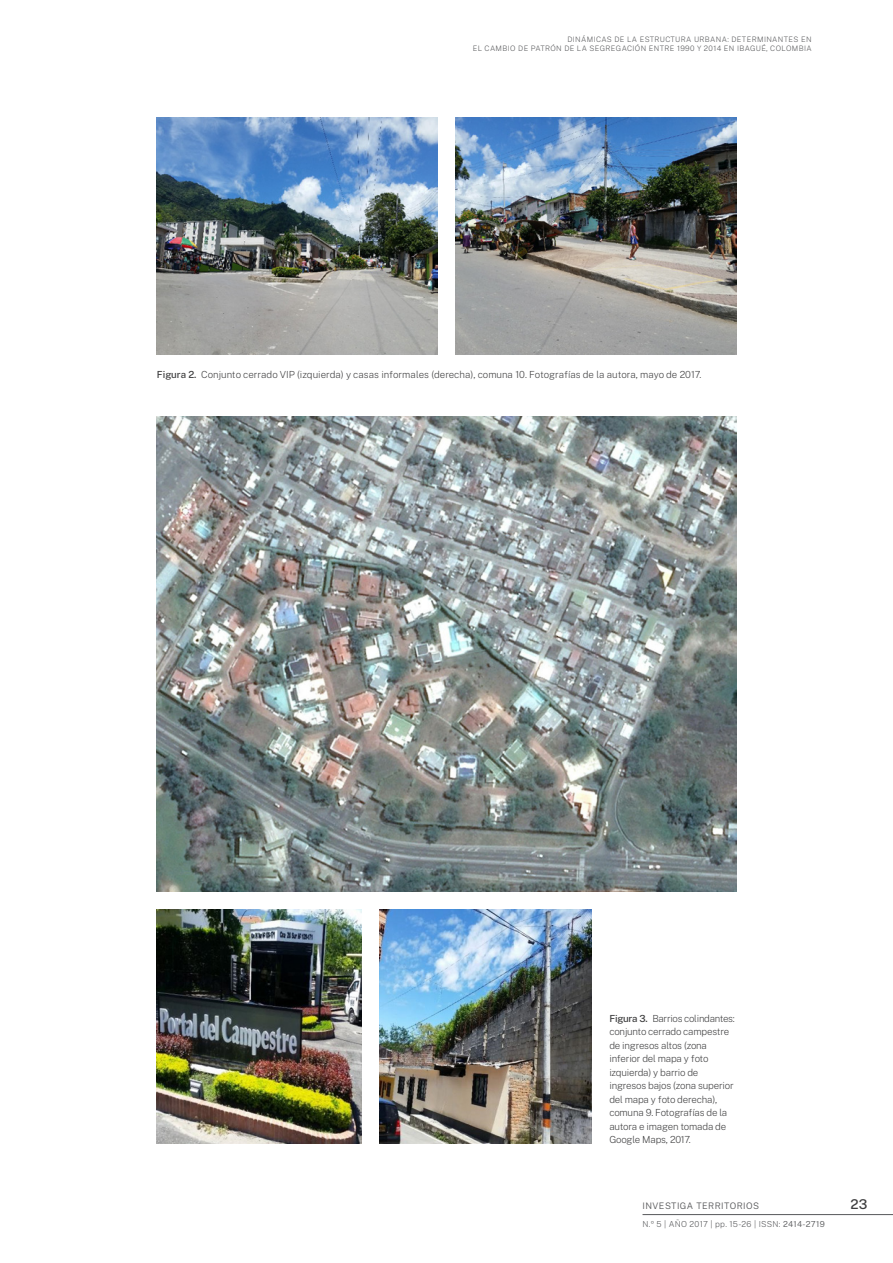
<style>
.page{position:relative;width:893px;height:1263px;background:#fff}
.page>*{position:absolute;margin:0;border:0;box-sizing:border-box;transform-origin:0 0}
.t1{font:500 13.5px "Public Sans";color:#3e3e3f}
.Cuerpo{font:200 9.75px/13.5px "Public Sans";letter-spacing:-.02em;color:#3e3e3f}
.Cuerpo-2{font:200 9.75px "Public Sans";color:#3e3e3f}
.t2{font:300 9px "Public Sans";letter-spacing:.05em;color:#57585a}
.t3{font:200 8.25px "Public Sans";letter-spacing:.03em;color:#57585a}
.t4{font:200 7.5px/9px "Public Sans";letter-spacing:.05em;color:#57585a;text-align:right}
.s1{font-weight:500}
.s2{font-weight:300}
</style>
<div class="page">
<hr style="left:642px;top:1214px;width:251px;height:1px;background:#57585a">
<img style="left:157px;top:117px;width:281px;height:237px">
<img style="left:455px;top:117px;width:281px;height:237px">
<img style="left:157px;top:417px;width:579px;height:474px">
<img style="left:157px;top:909px;width:205px;height:234px">
<img style="left:380px;top:909px;width:211px;height:234px">
<p class="t4" style="left:473px;top:35px;width:341px">DINÁMICAS DE LA ESTRUCTURA URBANA: DETERMINANTES EN<br>EL CAMBIO DE PATRÓN DE LA SEGREGACIÓN ENTRE 1990 Y 2014 EN IBAGUÉ, COLOMBIA</p>
<p class="Cuerpo-2" style="left:157px;top:367px;width:546px"><span class="s1">Figura 2.</span> Conjunto cerrado VIP (izquierda) y casas informales (derecha), comuna 10. Fotografías de la autora, mayo de 2017.</p>
<p class="Cuerpo" style="left:609px;top:1011px;width:127px"><span class="s1">Figura 3.</span> Barrios colindantes: conjunto cerrado campestre de ingresos altos (zona inferior del mapa y foto izquierda) y barrio de ingresos bajos (zona superior del mapa y foto derecha), comuna 9. Fotografías de la autora e imagen tomada de<br>Google Maps, 2017.</p>
<p class="t2" style="left:642px;top:1199px;width:118px">INVESTIGA TERRITORIOS</p>
<h1 class="t1" style="left:851px;top:1194px;width:18px">23</h1>
<p class="t3" style="left:642px;top:1218px;width:184px">N.º 5 | AÑO 2017 | pp. 15-26 | ISSN: <span class="s2">2414-2719</span></p>
</div>
